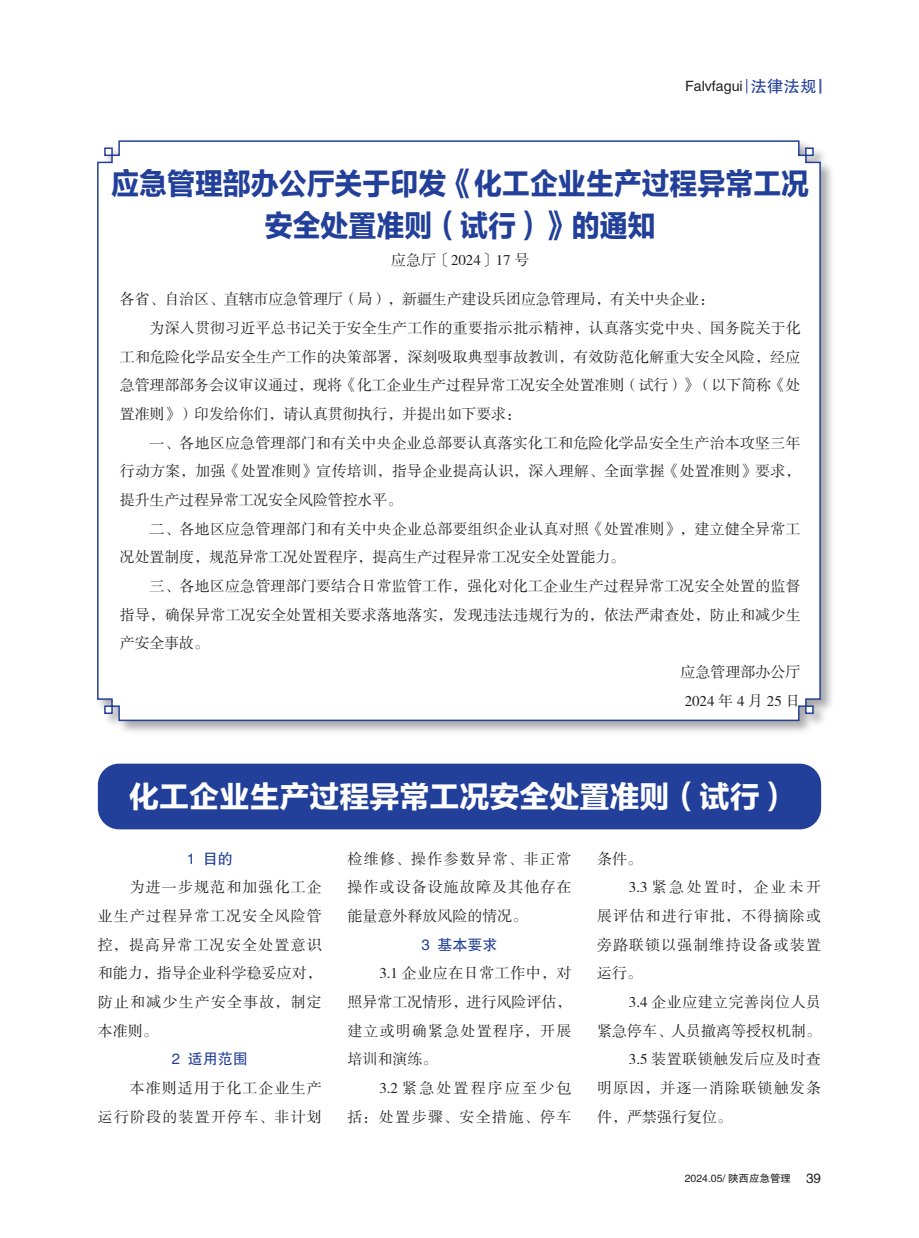
<style>
.page{position:relative;width:919px;height:1238px;background:#fff}
.page>*{position:absolute;margin:0;border:0;box-sizing:border-box;transform-origin:0 0}
.大标题{font:30px/42px "FZLTDHJW GB1 0";color:#223f99;text-align:center;scale:.93 1}
.副标题{font:30px "FZLTDHJW GB1 0";color:#fff}
.内文{font:15px/28.7px "FZSSK GBK1 0";letter-spacing:.01em;color:#231f20;text-align:justify}
.内文-2{font:15px "FZSSK GBK1 0";letter-spacing:-.01em;color:#231f20}
.内文-3{font:15px/28.7px "FZSSK GBK1 0";letter-spacing:.14em;color:#231f20;text-align:right}
.内文-4{font:15px/28.7px "FZSSK GBK1 0";letter-spacing:.075em;color:#231f20;text-align:right}
.蓝色内文居中{font:15px "FZHTK GBK1 0";color:#223f99}
.内文-5{font:15px "FZSSK GBK1 0";letter-spacing:.25em;color:#231f20}
.t1{font:14.25px "FZHTK GBK1 0";color:#231f20}
.t2{font:10.5px "FZHTK GBK1 0";color:#231f20}
.s1{font-size:16.5px;color:#223f99}
.s2{font-size:13.5px}
</style>
<div class="page">
<svg style="left:746px;top:79px;width:1px;height:15px"></svg>
<svg style="left:819px;top:79px;width:2px;height:15px"></svg>
<div style="left:98px;top:763px;width:723px;height:66px;background:#223f99;border-radius:21px"></div>
<div style="left:95px;top:138px;width:740px;height:597px;background:#231f20;opacity:.4"></div>
<svg style="left:96px;top:140px;width:725px;height:581px"></svg>
<p class="t1" style="left:685px;top:79px;width:133px">Falvfagui <span class="s1">法律法规</span></p>
<p class="大标题" style="left:111px;top:164px;width:751px">应急管理部办公厅关于印发《化工企业生产过程异常工况安全处置准则（试行）》的通知</p>
<p class="内文" style="left:391px;top:246px;width:140px">应急厅〔2024〕17 号</p>
<p class="内文-2" style="left:120px;top:291px;width:596px">各省、自治区、直辖市应急管理厅（局），新疆生产建设兵团应急管理局，有关中央企业：</p>
<p class="内文" style="left:120px;top:314px;width:682px;text-indent:30px">为深入贯彻习近平总书记关于安全生产工作的重要指示批示精神，认真落实党中央、国务院关于化工和危险化学品安全生产工作的决策部署，深刻吸取典型事故教训，有效防范化解重大安全风险，经应急管理部部务会议审议通过，现将《化工企业生产过程异常工况安全处置准则（试行）》（以下简称《处置准则》）印发给你们，请认真贯彻执行，并提出如下要求：</p>
<p class="内文" style="left:120px;top:429px;width:682px;text-indent:30px">一、各地区应急管理部门和有关中央企业总部要认真落实化工和危险化学品安全生产治本攻坚三年行动方案，加强《处置准则》宣传培训，指导企业提高认识，深入理解、全面掌握《处置准则》要求，提升生产过程异常工况安全风险管控水平。</p>
<p class="内文" style="left:120px;top:515px;width:682px;text-indent:30px">二、各地区应急管理部门和有关中央企业总部要组织企业认真对照《处置准则》，建立健全异常工况处置制度，规范异常工况处置程序，提高生产过程异常工况安全处置能力。</p>
<p class="内文" style="left:120px;top:572px;width:682px;text-indent:30px">三、各地区应急管理部门要结合日常监管工作，强化对化工企业生产过程异常工况安全处置的监督指导，确保异常工况安全处置相关要求落地落实，发现违法违规行为的，依法严肃查处，防止和减少生产安全事故。</p>
<p class="内文" style="left:680px;top:658px;width:121px">应急管理部办公厅</p>
<p class="内文-5" style="left:684px;top:692px;width:117px">2024年4月25日</p>
<p class="副标题" style="left:129px;top:780px;width:662px">化工企业生产过程异常工况安全处置准则（试行）</p>
<p class="内文" style="left:347px;top:845px;width:225px">检维修、操作参数异常、非正常操作或设备设施故障及其他存在能量意外释放风险的情况。</p>
<p class="蓝色内文居中" style="left:421px;top:936px;width:77px">3 基本要求</p>
<p class="内文" style="left:347px;top:959px;width:225px;text-indent:32px">3.1 企业应在日常工作中，对照异常工况情形，进行风险评估，建立或明确紧急处置程序，开展培训和演练。</p>
<p class="内文-3" style="left:347px;top:1074px;width:225px">3.2 紧急处置程序应至少包<br>括：处置步骤、安全措施、停车</p>
<p class="内文" style="left:597px;top:845px;width:46px">条件。</p>
<p class="内文" style="left:597px;top:873px;width:225px;text-indent:32px">3.3 紧急处置时，企业未开展评估和进行审批，不得摘除或旁路联锁以强制维持设备或装置运行。</p>
<p class="内文" style="left:597px;top:988px;width:225px;text-align:right">3.4 企业应建立完善岗位人员<br>紧急停车、人员撤离等授权机制。</p>
<p class="内文" style="left:597px;top:1045px;width:225px;text-indent:32px">3.5 装置联锁触发后应及时查明原因，并逐一消除联锁触发条件，严禁强行复位。</p>
<p class="蓝色内文居中" style="left:187px;top:850px;width:47px">1 目的</p>
<p class="内文" style="left:98px;top:873px;width:225px;text-indent:32px">为进一步规范和加强化工企业生产过程异常工况安全风险管控，提高异常工况安全处置意识和能力，指导企业科学稳妥应对，防止和减少生产安全事故，制定本准则。</p>
<p class="蓝色内文居中" style="left:172px;top:1050px;width:77px">2 适用范围</p>
<p class="内文-4" style="left:98px;top:1074px;width:225px">本准则适用于化工企业生产<br>运行阶段的装置开停车、非计划</p>
<p class="t2" style="left:684px;top:1172px;width:138px">2024.05/ 陕西应急管理 <span class="s2">39</span></p>
</div>
